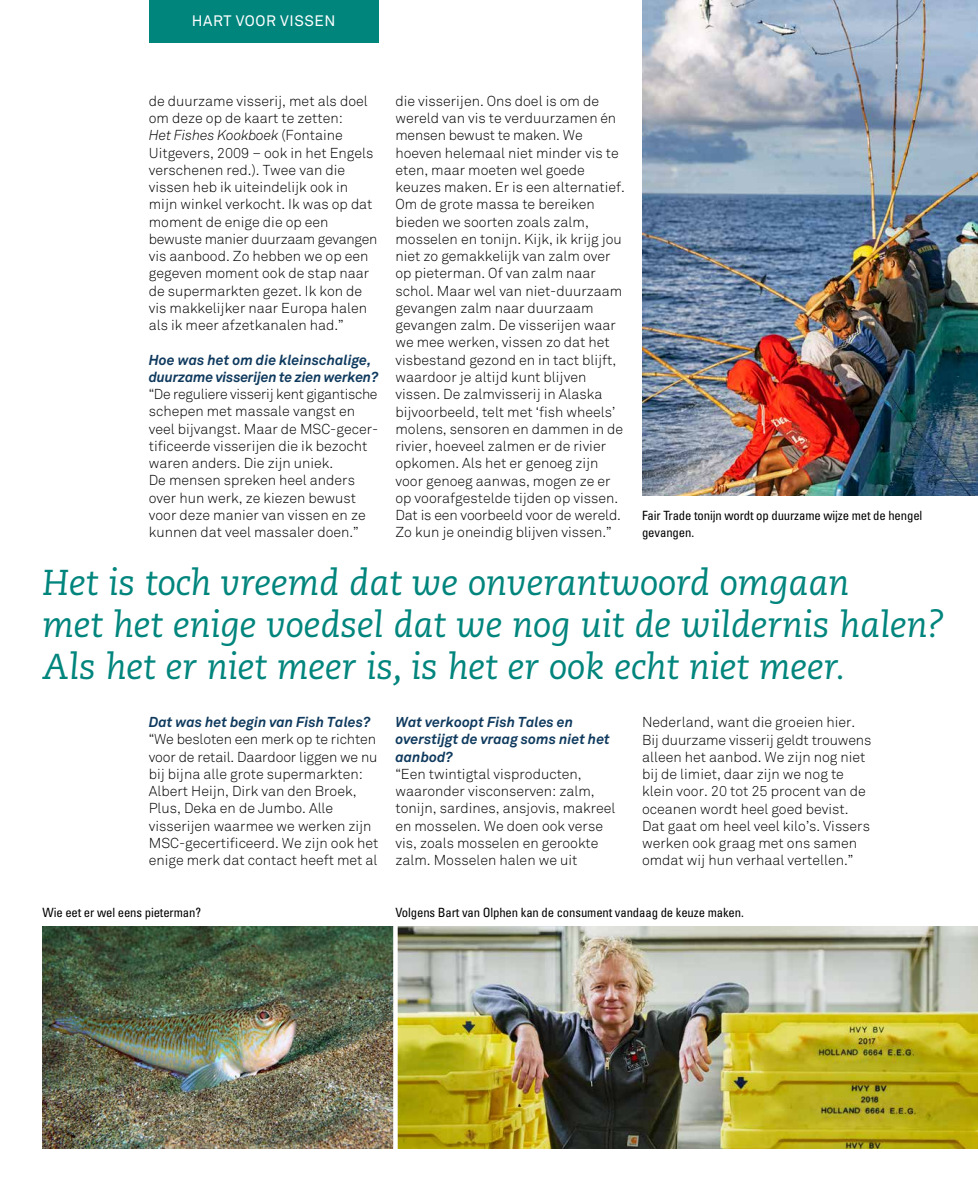
<style>
.page{position:relative;width:978px;height:1191px;background:#fff}
.page>*{position:absolute;margin:0;border:0;box-sizing:border-box;transform-origin:0 0}
.t1{font:italic 36px/42px "Caecilia LT Pro 56";color:#00857d}
.t2{font:15px "Akkurat";letter-spacing:.035em;color:#fff}
.t3{font:300 14.25px/17.2px "Akkurat";color:#000}
.t4{font:italic 700 14.25px/17.2px "Akkurat";color:#0f3a5e}
.t5{font:condensed 12.75px/17.2px "Univers LT Std";letter-spacing:-.01em;color:#000}
.s1{font-style:italic}
</style>
<div class="page">
<img style="left:43px;top:926px;width:935px;height:222px">
<div style="left:393px;top:919px;width:5px;height:239px;background:#fff"></div>
<img style="left:642px;top:0;width:336px;height:495px">
<div style="left:149px;top:0;width:229px;height:43px;background:#00857d"></div>
<p class="t2" style="left:192px;top:12px;width:145px">HART VOOR VISSEN</p>
<p class="t3" style="left:149px;top:92px;width:230px">de duurzame visserij, met als doel om deze op de kaart te zetten:<br><span class="s1">Het Fishes Kookboek</span> (Fontaine<br>Uitgevers, 2009 – ook in het Engels verschenen red.). Twee van die vissen heb ik uiteindelijk ook in mijn winkel verkocht. Ik was op dat moment de enige die op een bewuste manier duurzaam gevangen vis aanbood. Zo hebben we op een gegeven moment ook de stap naar de supermarkten gezet. Ik kon de vis makkelijker naar Europa halen als ik meer afzetkanalen had.”</p>
<p class="t4" style="left:149px;top:351px;width:231px">Hoe was het om die kleinschalige, duurzame visserijen te zien werken?</p>
<p class="t3" style="left:149px;top:386px;width:231px">“De reguliere visserij kent gigantische schepen met massale vangst en veel bijvangst. Maar de MSC-gecer&shy;tificeerde visserijen die ik bezocht waren anders. Die zijn uniek.<br>De mensen spreken heel anders over hun werk, ze kiezen bewust voor deze manier van vissen en ze kunnen dat veel massaler doen.”</p>
<p class="t3" style="left:395px;top:93px;width:231px">die visserijen. Ons doel is om de wereld van vis te verduurzamen én mensen bewust te maken. We hoeven helemaal niet minder vis te eten, maar moeten wel goede keuzes maken. Er is een alternatief.<br>Om de grote massa te bereiken bieden we soorten zoals zalm, mosselen en tonijn. Kijk, ik krijg jou niet zo gemakkelijk van zalm over op pieterman. Of van zalm naar schol. Maar wel van niet-duurzaam gevangen zalm naar duurzaam gevangen zalm. De visserijen waar we mee werken, vissen zo dat het visbestand gezond en in tact blijft, waardoor je altijd kunt blijven vissen. De zalmvisserij in Alaska bijvoorbeeld, telt met ‘fish wheels’ molens, sensoren en dammen in de rivier, hoeveel zalmen er de rivier opkomen. Als het er genoeg zijn voor genoeg aanwas, mogen ze er op voorafgestelde tijden op vissen.<br>Dat is een voorbeeld voor de wereld.<br>Zo kun je oneindig blijven vissen.”</p>
<p class="t5" style="left:642px;top:506px;width:282px">Fair Trade tonijn wordt op duurzame wijze met de hengel gevangen.</p>
<h1 class="t1" style="left:43px;top:561px;width:904px">Het is toch vreemd dat we onverantwoord omgaan<br>met het enige voedsel dat we nog uit de wildernis halen?<br>Als het er niet meer is, is het er ook echt niet meer.</h1>
<p class="t4" style="left:149px;top:713px;width:223px">Dat was het begin van Fish Tales?</p>
<p class="t3" style="left:149px;top:731px;width:231px">“We besloten een merk op te richten voor de retail. Daardoor liggen we nu bij bijna alle grote supermarkten:<br>Albert Heijn, Dirk van den Broek, Plus, Deka en de Jumbo. Alle visserijen waarmee we werken zijn MSC-gecertificeerd. We zijn ook het enige merk dat contact heeft met al</p>
<p class="t4" style="left:395px;top:713px;width:216px">Wat verkoopt Fish Tales en overstijgt de vraag soms niet het aanbod?</p>
<p class="t3" style="left:395px;top:765px;width:222px">“Een twintigtal visproducten, waaronder visconserven: zalm, tonijn, sardines, ansjovis, makreel en mosselen. We doen ook verse vis, zoals mosselen en gerookte zalm. Mosselen halen we uit</p>
<p class="t3" style="left:642px;top:714px;width:231px">Nederland, want die groeien hier.<br>Bij duurzame visserij geldt trouwens alleen het aanbod. We zijn nog niet bij de limiet, daar zijn we nog te klein voor. 20 tot 25 procent van de oceanen wordt heel goed bevist.<br>Dat gaat om heel veel kilo’s. Vissers werken ook graag met ons samen omdat wij hun verhaal vertellen.”</p>
<p class="t5" style="left:43px;top:903px;width:160px">Wie eet er wel eens pieterman?</p>
<p class="t5" style="left:395px;top:903px;width:350px">Volgens Bart van Olphen kan de consument vandaag de keuze maken.</p>
</div>
